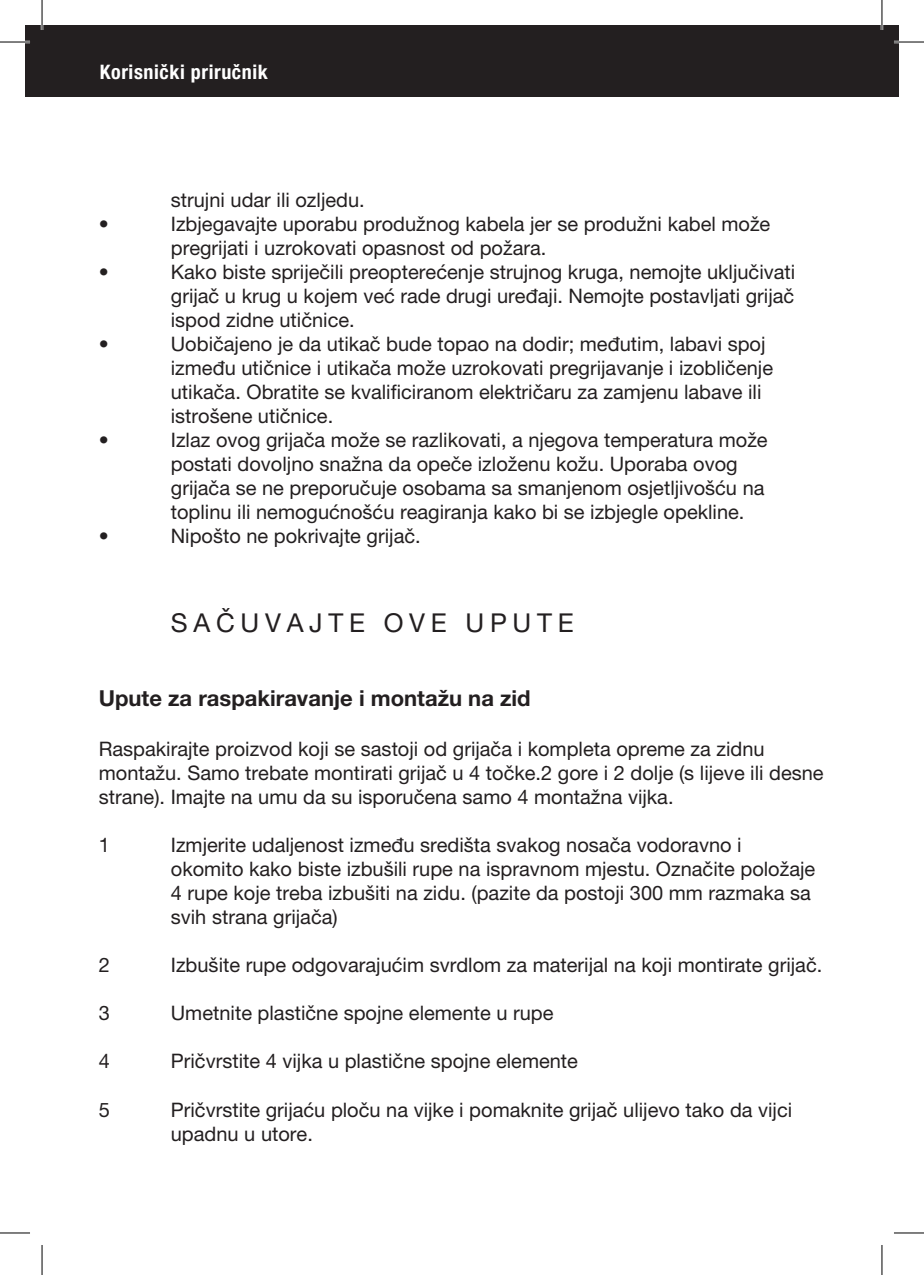
<style>
.page{position:relative;width:924px;height:1275px;background:#fff}
.page>*{position:absolute;margin:0;border:0;box-sizing:border-box;transform-origin:0 0}
.t1{font:26px "Helvetica Neue LT Pro";letter-spacing:.22em;color:#231f20}
.t2{font:700 22px "Helvetica Neue LT Pro";color:#231f20}
.t3{font:20px/24px "Helvetica Neue LT Pro";color:#231f20}
.t4{font:700 condensed 20px "Helvetica Neue LT Std";letter-spacing:.03em;color:#fff}
</style>
<div class="page">
<div style="left:25px;top:25px;width:873px;height:72px;background:#231f20"></div>
<hr style="left:0;top:41px;width:30px;height:2px;background:#fff">
<hr style="left:893px;top:41px;width:30px;height:2px;background:#fff">
<hr style="left:41px;top:0;width:2px;height:30px;background:#fff">
<hr style="left:880px;top:0;width:2px;height:30px;background:#fff">
<hr style="left:0;top:42px;width:30px;height:1px;background:#000">
<hr style="left:893px;top:42px;width:30px;height:1px;background:#000">
<hr style="left:0;top:1232px;width:30px;height:1px;background:#000">
<hr style="left:893px;top:1232px;width:30px;height:1px;background:#000">
<hr style="left:42px;top:0;width:1px;height:30px;background:#000">
<hr style="left:42px;top:1245px;width:1px;height:30px;background:#000">
<hr style="left:881px;top:0;width:1px;height:30px;background:#000">
<hr style="left:881px;top:1245px;width:1px;height:30px;background:#000">
<p class="t4" style="left:100px;top:60px;width:169px">Korisnički priručnik</p>
<p class="t3" style="left:171px;top:187px;width:195px">strujni udar ili ozljedu.</p>
<p class="t3" style="left:99px;top:211px;width:11px">•</p>
<p class="t3" style="left:171px;top:211px;width:600px">Izbjegavajte uporabu produžnog kabela jer se produžni kabel može pregrijati i uzrokovati opasnost od požara.</p>
<p class="t3" style="left:99px;top:259px;width:11px">•</p>
<p class="t3" style="left:171px;top:259px;width:625px;text-align:justify">Kako biste spriječili preopterećenje strujnog kruga, nemojte uključivati grijač u krug u kojem već rade drugi uređaji. Nemojte postavljati grijač ispod zidne utičnice.</p>
<p class="t3" style="left:99px;top:331px;width:11px">•</p>
<p class="t3" style="left:171px;top:331px;width:603px">Uobičajeno je da utikač bude topao na dodir; međutim, labavi spoj između utičnice i utikača može uzrokovati pregrijavanje i izobličenje utikača. Obratite se kvalificiranom električaru za zamjenu labave ili istrošene utičnice.</p>
<p class="t3" style="left:99px;top:427px;width:11px">•</p>
<p class="t3" style="left:171px;top:427px;width:598px">Izlaz ovog grijača može se razlikovati, a njegova temperatura može postati dovoljno snažna da opeče izloženu kožu. Uporaba ovog grijača se ne preporučuje osobama sa smanjenom osjetljivošću na toplinu ili nemogućnošću reagiranja kako bi se izbjegle opekline.</p>
<p class="t3" style="left:99px;top:523px;width:11px">•</p>
<p class="t3" style="left:171px;top:523px;width:251px">Nipošto ne pokrivajte grijač.</p>
<h1 class="t1" style="left:171px;top:607px;width:404px">SAČUVAJTE OVE UPUTE</h1>
<p class="t2" style="left:99px;top:684px;width:433px">Upute za raspakiravanje i montažu na zid</p>
<p class="t3" style="left:99px;top:737px;width:726px">Raspakirajte proizvod koji se sastoji od grijača i kompleta opreme za zidnu montažu. Samo trebate montirati grijač u 4 točke.2 gore i 2 dolje (s lijeve ili desne strane). Imajte na umu da su isporučena samo 4 montažna vijka.</p>
<p class="t3" style="left:99px;top:833px;width:13px">1</p>
<p class="t3" style="left:171px;top:833px;width:645px">Izmjerite udaljenost između središta svakog nosača vodoravno i okomito kako biste izbušili rupe na ispravnom mjestu. Označite položaje 4 rupe koje treba izbušiti na zidu. (pazite da postoji 300 mm razmaka sa svih strana grijača)</p>
<p class="t3" style="left:99px;top:953px;width:13px">2</p>
<p class="t3" style="left:171px;top:953px;width:652px">Izbušite rupe odgovarajućim svrdlom za materijal na koji montirate grijač.</p>
<p class="t3" style="left:99px;top:1001px;width:13px">3</p>
<p class="t3" style="left:171px;top:1001px;width:384px">Umetnite plastične spojne elemente u rupe</p>
<p class="t3" style="left:99px;top:1049px;width:13px">4</p>
<p class="t3" style="left:171px;top:1049px;width:408px">Pričvrstite 4 vijka u plastične spojne elemente</p>
<p class="t3" style="left:99px;top:1097px;width:13px">5</p>
<p class="t3" style="left:171px;top:1097px;width:622px">Pričvrstite grijaću ploču na vijke i pomaknite grijač ulijevo tako da vijci upadnu u utore.</p>
</div>
